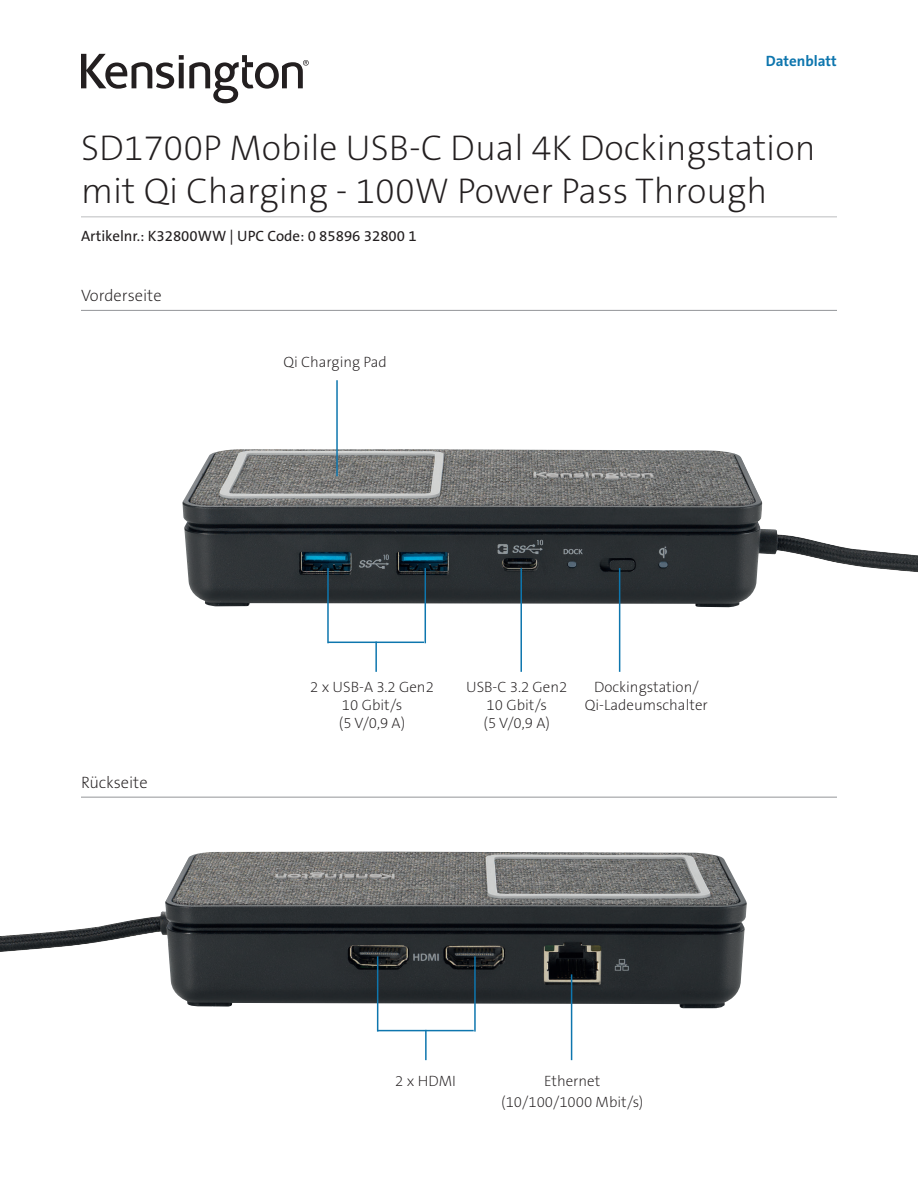
<style>
.page{position:relative;width:918px;height:1188px;background:#fff}
.page>*{position:absolute;margin:0;border:0;box-sizing:border-box;transform-origin:0 0}
.Product_Name{font:36px/43.2px "The Sans KENSINGTON2 XL";color:#231f20}
.Tech_Specs_Header{font:16.5px "The Sans KENSINGTON2 XL";color:#231f20}
.Image_Body{font:15px/18px "The Sans KENSINGTON2 XL";color:#231f20;text-align:center}
.Part_No__UPC{font:15px "The Sans KENSINGTON5 Rg";color:#231f20}
.Filetype_Header_Blue{font:15px "The Sans KENSINGTON7 Bd";color:#0e76ae}
</style>
<div class="page">
<svg style="left:81px;top:54px;width:228px;height:49px"></svg>
<hr style="left:81px;top:216px;width:756px;height:1px;background:#bcbdc0">
<img style="left:183px;top:449px;width:735px;height:159px">
<hr style="left:81px;top:310px;width:756px;height:1px;background:#939598">
<hr style="left:375px;top:642px;width:2px;height:30px;background:#0e76ae">
<hr style="left:520px;top:568px;width:2px;height:104px;background:#0e76ae">
<hr style="left:327px;top:568px;width:2px;height:75px;background:#0e76ae">
<hr style="left:336px;top:380px;width:2px;height:96px;background:#0e76ae">
<hr style="left:619px;top:568px;width:1px;height:104px;background:#0e76ae">
<hr style="left:425px;top:568px;width:1px;height:75px;background:#0e76ae">
<hr style="left:328px;top:642px;width:96px;height:1px;background:#0e76ae">
<img style="left:0;top:852px;width:747px;height:156px">
<hr style="left:81px;top:797px;width:756px;height:1px;background:#939598">
<hr style="left:571px;top:974px;width:1px;height:86px;background:#0e76ae">
<hr style="left:425px;top:1030px;width:2px;height:30px;background:#0e76ae">
<hr style="left:377px;top:956px;width:1px;height:76px;background:#0e76ae">
<hr style="left:474px;top:956px;width:2px;height:76px;background:#0e76ae">
<hr style="left:378px;top:1030px;width:96px;height:1px;background:#0e76ae">
<p class="Filetype_Header_Blue" style="left:766px;top:53px;width:72px">Datenblatt</p>
<h1 class="Product_Name" style="left:81px;top:127px;width:736px">SD1700P Mobile USB-C Dual 4K Dockingstation mit Qi Charging - 100W Power Pass Through</h1>
<h2 class="Part_No__UPC" style="left:81px;top:228px;width:337px">Artikelnr.: K32800WW | UPC Code: 0 85896 32800 1</h2>
<h3 class="Tech_Specs_Header" style="left:81px;top:287px;width:82px">Vorderseite</h3>
<p class="Image_Body" style="left:283px;top:353px;width:105px">Qi Charging Pad</p>
<h3 class="Tech_Specs_Header" style="left:81px;top:774px;width:68px">Rückseite</h3>
<p class="Image_Body" style="left:310px;top:678px;width:125px">2 x USB-A 3.2 Gen2<br>10 Gbit/s<br>(5 V/0,9 A)</p>
<p class="Image_Body" style="left:466px;top:678px;width:103px">USB-C 3.2 Gen2<br>10 Gbit/s<br>(5 V/0,9 A)</p>
<p class="Image_Body" style="left:585px;top:678px;width:125px">Dockingstation/<br>Qi-Ladeumschalter</p>
<p class="Image_Body" style="left:395px;top:1073px;width:62px">2 x HDMI</p>
<p class="Image_Body" style="left:501px;top:1071px;width:144px;line-height:21px">Ethernet (10/100/1000 Mbit/s)</p>
</div>
